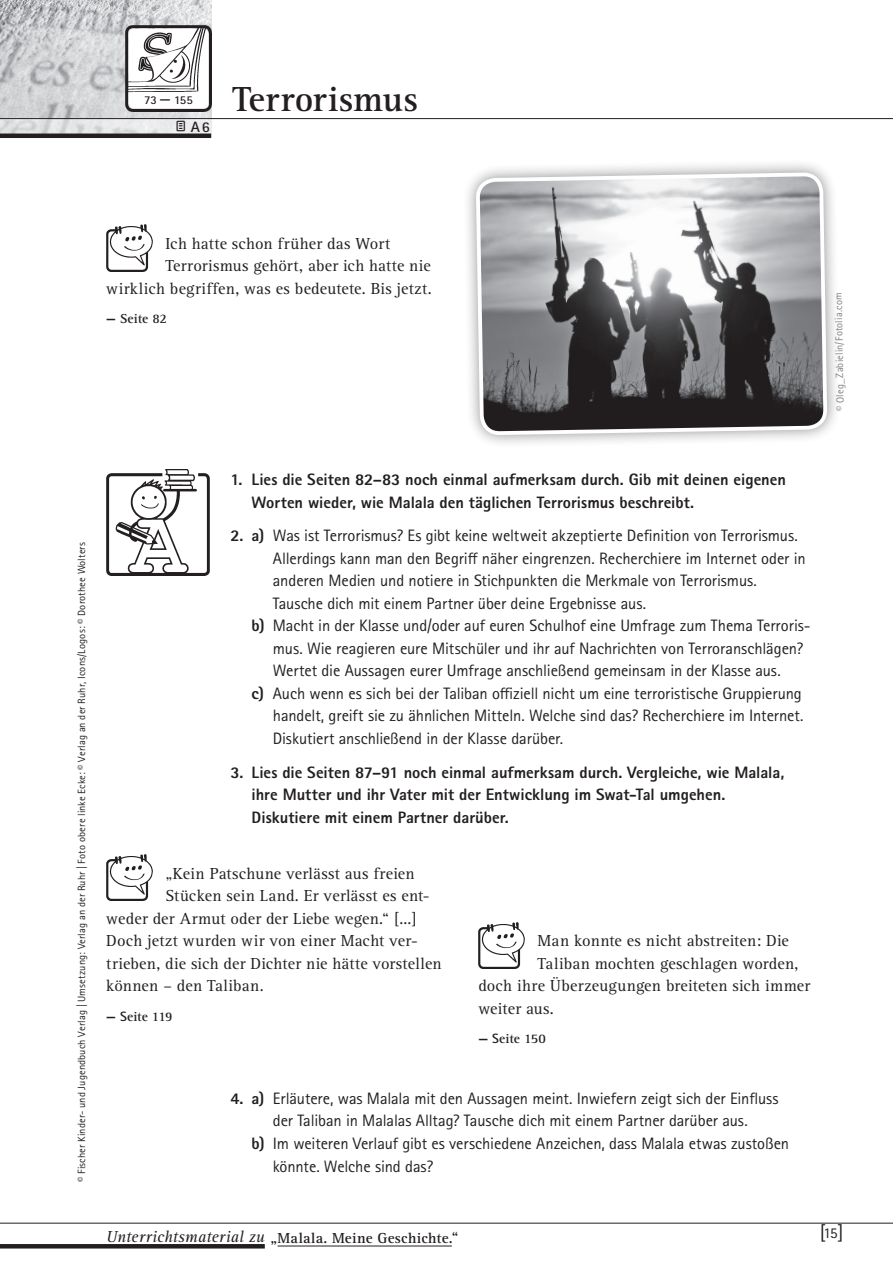
<style>
.page{position:relative;width:893px;height:1263px;background:#fff}
.page>*{position:absolute;margin:0;border:0;box-sizing:border-box;transform-origin:0 0}
.t1{font:700 36px "AT Rotis Serif";letter-spacing:.005em;color:#231f20}
.t2{font:19.5px "Rotis Sans Serif Std";color:#231f20}
.t3{font:16.5px "Rotis Sans Serif Std";letter-spacing:-.01em;color:#231f20}
.t4{font:16.5px "AT Rotis Serif";letter-spacing:.015em;color:#231f20}
.t5{font:800 16.5px/22.5px "Rotis Sans Serif Std";color:#231f20}
.t6{font:700 15px "AT Rotis Serif";letter-spacing:.015em;color:#231f20}
.t7{font:700 15px "Rotis Sans Serif Std";color:#231f20}
.t8{font:700 13.5px "AT Rotis Serif";color:#231f20}
.t9{font:700 12px "Rotis Sans Serif Std";color:#231f20}
.t10{font:10.5px "Rotis Sans Serif Std";letter-spacing:.015em;color:#231f20}
.t11{font:10.5px "Rotis Sans Serif Std";color:#808285}
.s1{font-family:"Entypo";font-weight:400;font-size:24px}
.s2{font-family:"Rotis Sans Serif Std"}
.s3{font-weight:800}
.s4{font-weight:400;font-style:italic;font-size:16.5px}
.s5{font-size:15px}
</style>
<div class="page">
<img style="left:0;top:0;width:211px;height:134px">
<hr style="left:0;top:118px;width:893px;height:1px;background:#231f20">
<hr style="left:0;top:134px;width:211px;height:4px;background:#231f20">
<img style="left:126px;top:26px;width:85px;height:85px">
<hr style="left:0;top:1223px;width:893px;height:1px;background:#231f20">
<hr style="left:278px;top:1245px;width:174px;height:1px;background:#231f20">
<hr style="left:0;top:1244px;width:265px;height:4px;background:#231f20">
<img style="left:106px;top:469px;width:103px;height:107px">
<img style="left:106px;top:225px;width:47px;height:46px">
<img style="left:106px;top:854px;width:47px;height:46px">
<img style="left:478px;top:922px;width:47px;height:46px">
<div style="left:462px;top:158px;width:379px;height:291px;background:#231f20;opacity:.5"></div>
<svg style="left:478px;top:118px;width:347px;height:331px"></svg>
<p class="t9" style="left:144px;top:92px;width:50px">73 — 155</p>
<p class="t7" style="left:176px;top:117px;width:36px"><span class="s1">l</span> A6</p>
<h1 class="t1" style="left:232px;top:77px;width:187px">Terrorismus</h1>
<p class="t4" style="left:165px;top:234px;width:226px">Ich hatte schon früher das Wort</p>
<p class="t4" style="left:165px;top:257px;width:267px">Terrorismus gehört, aber ich hatte nie</p>
<p class="t4" style="left:106px;top:279px;width:325px">wirklich begriffen, was es bedeutete. Bis jetzt.</p>
<p class="t8" style="left:106px;top:311px;width:62px"><span class="s2">—</span> Seite 82</p>
<p class="t11" style="left:834px;top:411px;width:120px;rotate:-91deg">© Oleg_Zabielin/Fotolia.com</p>
<p class="t10" style="left:75px;top:1182px;width:642px;rotate:-90deg">© Fischer Kinder- und Jugendbuch Verlag | Umsetzung: Verlag an der Ruhr | Foto obere linke Ecke: © Verlag an der Ruhr, Icons/Logos: © Dorothee Wolters</p>
<p class="t5" style="left:252px;top:468px;width:536px;text-indent:-21px">1. Lies die Seiten 82–83 noch einmal aufmerksam durch. Gib mit deinen eigenen<br>Worten wieder, wie Malala den täglichen Terrorismus beschreibt.</p>
<p class="t3" style="left:230px;top:526px;width:569px"><span class="s3">2. a)</span> Was ist Terrorismus? Es gibt keine weltweit akzeptierte Definition von Terrorismus.</p>
<p class="t3" style="left:273px;top:549px;width:534px">Allerdings kann man den Begriff näher eingrenzen. Recherchiere im Internet oder in</p>
<p class="t3" style="left:273px;top:571px;width:486px">anderen Medien und notiere in Stichpunkten die Merkmale von Terrorismus.</p>
<p class="t3" style="left:273px;top:594px;width:375px">Tausche dich mit einem Partner über deine Ergebnisse aus.</p>
<p class="t3" style="left:252px;top:616px;width:561px"><span class="s3">b)</span> Macht in der Klasse und/oder auf euren Schulhof eine Umfrage zum Thema Terroris-</p>
<p class="t3" style="left:273px;top:639px;width:532px">mus. Wie reagieren eure Mitschüler und ihr auf Nachrichten von Terroranschlägen?</p>
<p class="t3" style="left:273px;top:661px;width:509px">Wertet die Aussagen eurer Umfrage anschließend gemeinsam in der Klasse aus.</p>
<p class="t3" style="left:252px;top:684px;width:552px"><span class="s3">c)</span> Auch wenn es sich bei der Taliban offiziell nicht um eine terroristische Gruppierung</p>
<p class="t3" style="left:273px;top:706px;width:532px">handelt, greift sie zu ähnlichen Mitteln. Welche sind das? Recherchiere im Internet.</p>
<p class="t3" style="left:273px;top:729px;width:292px">Diskutiert anschließend in der Klasse darüber.</p>
<p class="t5" style="left:252px;top:761px;width:534px;text-indent:-21px">3. Lies die Seiten 87–91 noch einmal aufmerksam durch. Vergleiche, wie Malala, ihre Mutter und ihr Vater mit der Entwicklung im Swat-Tal umgehen.<br>Diskutiere mit einem Partner darüber.</p>
<p class="t4" style="left:165px;top:864px;width:251px">„Kein Patschune verlässt aus freien</p>
<p class="t4" style="left:165px;top:886px;width:264px">Stücken sein Land. Er verlässt es ent-</p>
<p class="t4" style="left:106px;top:909px;width:312px">weder der Armut oder der Liebe wegen.“ [...]</p>
<p class="t4" style="left:106px;top:931px;width:311px">Doch jetzt wurden wir von einer Macht ver-</p>
<p class="t4" style="left:106px;top:954px;width:337px">trieben, die sich der Dichter nie hätte vorstellen</p>
<p class="t4" style="left:106px;top:976px;width:157px">können – den Taliban.</p>
<p class="t8" style="left:106px;top:1008px;width:68px"><span class="s2">— S</span>eite 119</p>
<p class="t4" style="left:538px;top:931px;width:253px">Man konnte es nicht abstreiten: Die</p>
<p class="t4" style="left:538px;top:954px;width:262px">Taliban mochten geschlagen worden,</p>
<p class="t4" style="left:478px;top:976px;width:334px">doch ihre Überzeugungen breiteten sich immer</p>
<p class="t4" style="left:478px;top:999px;width:75px">weiter aus.</p>
<p class="t8" style="left:478px;top:1031px;width:69px"><span class="s2">— S</span>eite 150</p>
<p class="t3" style="left:230px;top:1089px;width:550px"><span class="s3">4. a)</span> Erläutere, was Malala mit den Aussagen meint. Inwiefern zeigt sich der Einfluss</p>
<p class="t3" style="left:273px;top:1111px;width:476px">der Taliban in Malalas Alltag? Tausche dich mit einem Partner darüber aus.</p>
<p class="t3" style="left:252px;top:1134px;width:539px"><span class="s3">b)</span> Im weiteren Verlauf gibt es verschiedene Anzeichen, dass Malala etwas zustoßen</p>
<p class="t3" style="left:273px;top:1156px;width:162px">könnte. Welche sind das?</p>
<p class="t6" style="left:106px;top:1229px;width:354px"><span class="s4">Unterrichtsmaterial zu</span> „Malala. Meine Geschichte.“</p>
<p class="t2" style="left:820px;top:1221px;width:25px">[<span class="s5">15</span>]</p>
</div>
